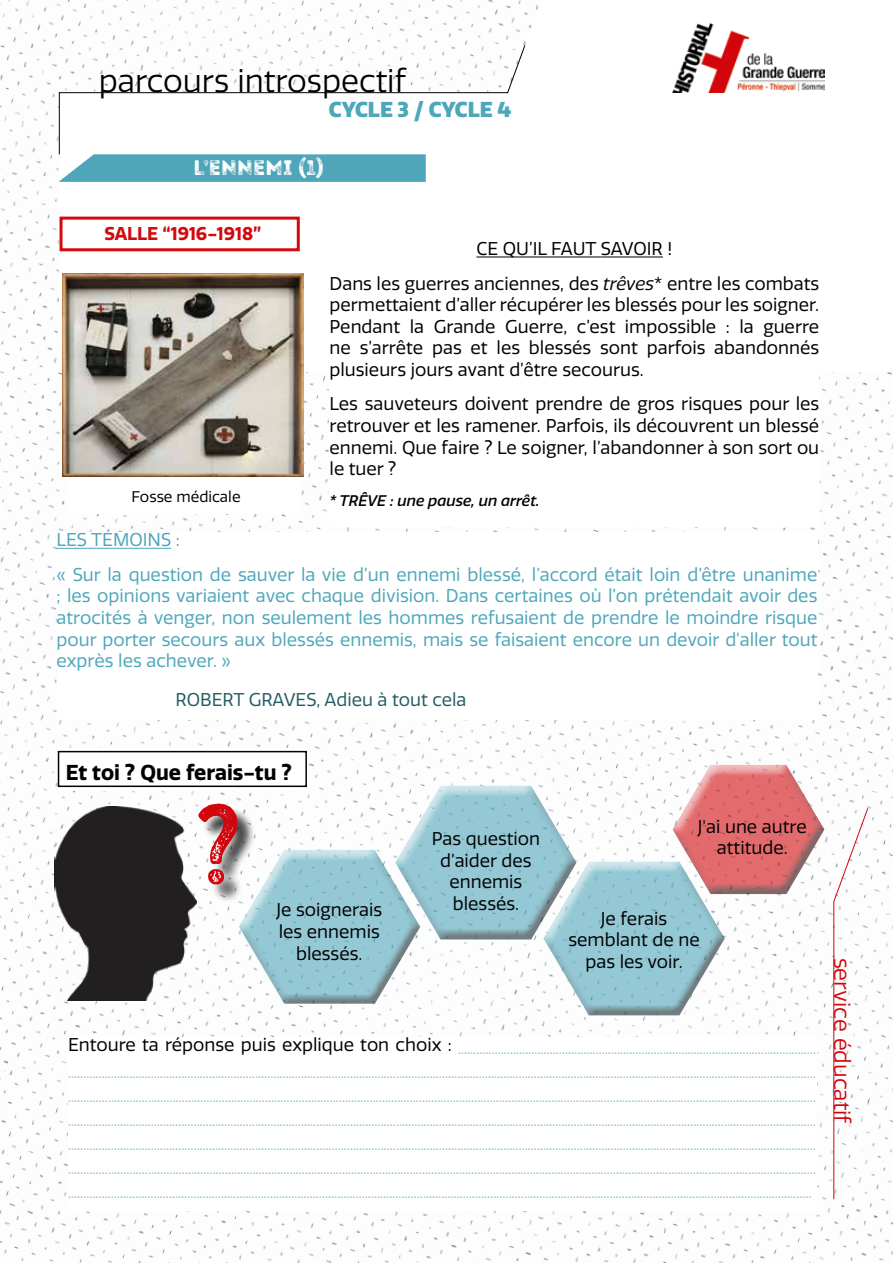
<style>
.page{position:relative;width:893px;height:1263px;background:#fff}
.page>*{position:absolute;margin:0;border:0;box-sizing:border-box;transform-origin:0 0}
.t1{font:112.5px "Intro Head H G Base";color:#d3050c}
.t2{font:31.5px "Quatro";color:#000}
.t3{font:22.5px "Quatro";color:#d3050c}
.t4{font:700 21px "Quatro";color:#000}
.t5{font:900 21px "Quatro";color:#4da7ba}
.t6{font:21px "Intro Rust G Base";letter-spacing:.01em;color:#fff}
.t7{font:18px/21.6px "Quatro";color:#020203;text-align:center}
.t8{font:18px/21.6px "Quatro";color:#4da7ba}
.t9{font:18px "Quatro";color:#245c66}
.t10{font:700 18px "Quatro";color:#d20a0e}
.t11{font:italic 500 15px "Quatro";color:#020203}
.t12{font:15px "Quatro";color:#000}
.t13{font:12px/24px "Le Monde Livre Std";color:#87c8ad;text-align:justify}
.s1{font-style:italic}
</style>
<div class="page">
<img style="left:0;top:0;width:893px;height:1263px">
<div style="left:59px;top:92px;width:834px;height:280px;background:#fff"></div>
<svg style="left:497px;top:0;width:396px;height:92px"></svg>
<svg style="left:833px;top:807px;width:36px;height:393px"></svg>
<img style="left:672px;top:23px;width:152px;height:70px">
<svg style="left:59px;top:44px;width:467px;height:110px"></svg>
<svg style="left:59px;top:154px;width:367px;height:28px;background:#5aabbe"></svg>
<div style="left:66px;top:478px;width:234px;height:36px;background:#fff"></div>
<div style="left:60px;top:217px;width:240px;height:34px;border:3px solid #d30a10"></div>
<div style="left:330px;top:241px;width:489px;height:286px;background:#fff"></div>
<hr style="left:476px;top:257px;width:125px;height:1px;background:#020203">
<hr style="left:601px;top:257px;width:62px;height:1px;background:#020203">
<div style="left:57px;top:533px;width:760px;height:187px;background:#fff"></div>
<hr style="left:57px;top:548px;width:114px;height:1px;background:#4da7ba">
<div style="left:59px;top:748px;width:246px;height:42px;background:#fff"></div>
<div style="left:58px;top:751px;width:249px;height:36px;border:2px solid #020203"></div>
<div style="left:202px;top:807px;width:54px;height:96px;background:#000;opacity:.75"></div>
<div style="left:68px;top:1037px;width:748px;height:174px;background:#fff"></div>
<img style="left:54px;top:807px;width:143px;height:193px">
<img style="left:63px;top:273px;width:241px;height:203px">
<svg style="left:238px;top:763px;width:588px;height:253px"></svg>
<div style="left:672px;top:764px;width:154px;height:131px;background:#000;opacity:.75"></div>
<h2 class="t2" style="left:99px;top:63px;width:309px">parcours introspectif</h2>
<h3 class="t5" style="left:329px;top:96px;width:184px">CYCLE 3 / CYCLE 4</h3>
<h3 class="t6" style="left:193px;top:154px;width:132px">L’ENNEMI (1)</h3>
<h3 class="t10" style="left:104px;top:223px;width:158px">SALLE “1916-1918”</h3>
<h3 class="t7" style="left:330px;top:232px;width:491px;line-height:34.3px">CE QU’IL FAUT SAVOIR !<br>Dans les guerres anciennes, des <span class="s1">trêves</span>* entre les combats</h3>
<h3 class="t7" style="left:330px;top:294px;width:491px;text-align:justify">permettaient d’aller récupérer les blessés pour les soigner.<br>Pendant la Grande Guerre, c’est impossible : la guerre ne s’arrête pas et les blessés sont parfois abandonnés plusieurs jours avant d’être secourus.</h3>
<h3 class="t7" style="left:330px;top:393px;width:491px;text-align:justify">Les sauveteurs doivent prendre de gros risques pour les retrouver et les ramener. Parfois, ils découvrent un blessé ennemi. Que faire ? Le soigner, l’abandonner à son sort ou le tuer ?</h3>
<p class="t11" style="left:330px;top:492px;width:212px">* TRÊVE : une pause, un arrêt.</p>
<h3 class="t8" style="left:57px;top:523px;width:762px;line-height:34.3px">LES TÉMOINS :<br>« Sur la question de sauver la vie d’un ennemi blessé, l’accord était loin d’être unanime</h3>
<p class="t8" style="left:57px;top:586px;width:762px;text-align:justify">; les opinions variaient avec chaque division. Dans certaines où l’on prétendait avoir des atrocités à venger, non seulement les hommes refusaient de prendre le moindre risque pour porter secours aux blessés ennemis, mais se faisaient encore un devoir d’aller tout exprès les achever. »</p>
<h3 class="t9" style="left:176px;top:689px;width:292px">ROBERT GRAVES, Adieu à tout cela</h3>
<p class="t12" style="left:131px;top:488px;width:111px">Fosse médicale</p>
<h3 class="t4" style="left:66px;top:760px;width:228px">Et toi ? Que ferais-tu ?</h3>
<h1 class="t1" style="left:194px;top:777px;width:48px">?</h1>
<h3 class="t7" style="left:276px;top:899px;width:107px">Je soignerais les ennemis blessés.</h3>
<h3 class="t7" style="left:432px;top:828px;width:110px">Pas question d’aider des ennemis blessés.</h3>
<h3 class="t7" style="left:698px;top:816px;width:111px">J'ai une autre attitude.</h3>
<h3 class="t7" style="left:568px;top:908px;width:133px">Je ferais semblant de ne pas les voir.</h3>
<p class="t13" style="left:68px;top:1037px;width:749px"><sup>Entoure</sup> <sup>ta</sup> <sup>réponse</sup> <sup>puis</sup> <sup>explique</sup> <sup>ton</sup> <sup>choix</sup> <sup>:</sup> ..................................................................................................................... .................................................................................................................................................................................................................................................... ................................................................................................................................................................................................................................................... .................................................................................................................................................................................................................................................... .................................................................................................................................................................................................................................................... ................................................................................................................................................................................................................................................... ...................................................................................................................................................................................................................................................</p>
<h3 class="t3" style="left:855px;top:957px;width:168px;rotate:90deg">service éducatif</h3>
</div>
